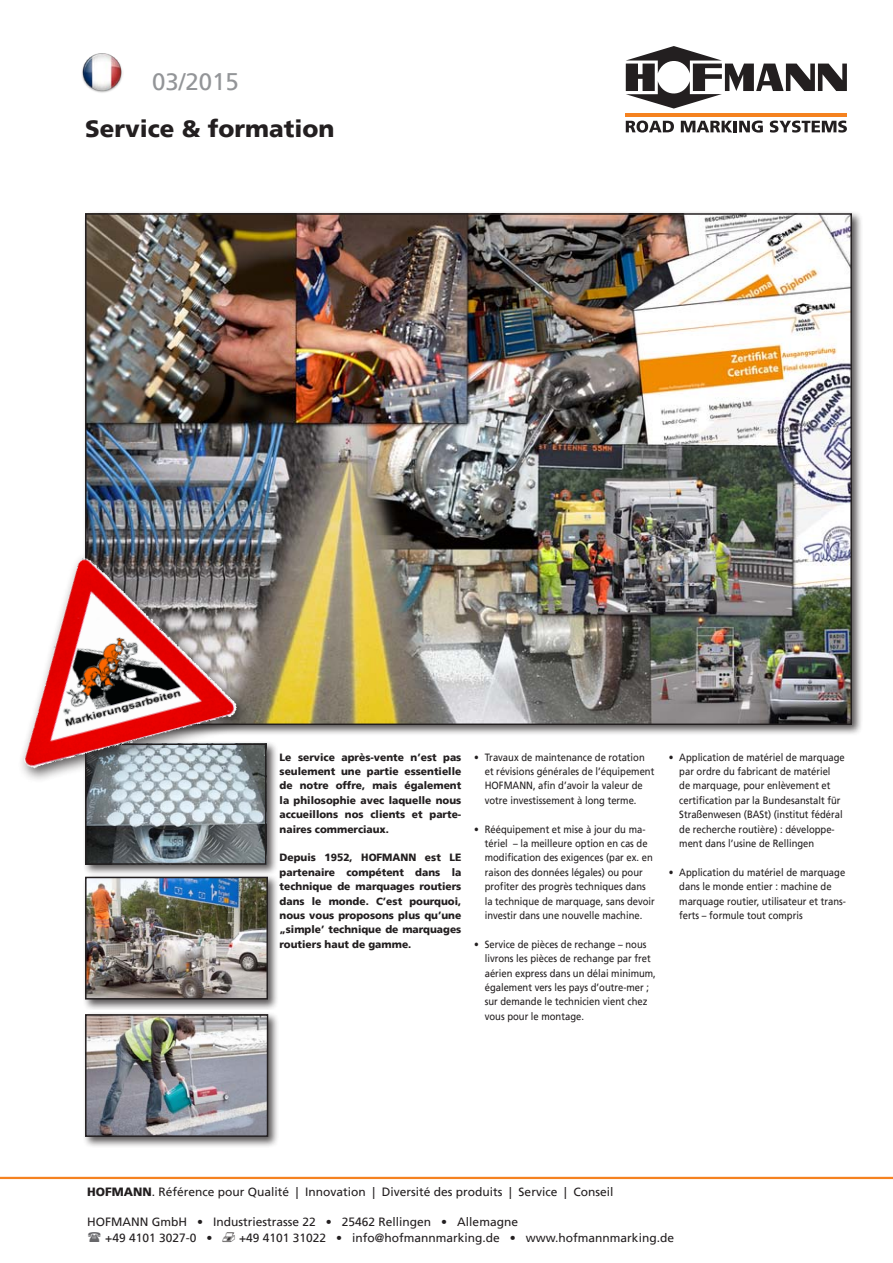
<style>
.page{position:relative;width:893px;height:1263px;background:#fff}
.page>*{position:absolute;margin:0;border:0;box-sizing:border-box;transform-origin:0 0}
.t1{font:900 24px "Frutiger";color:#231f20}
.t2{font:24px "Frutiger";color:#939598}
.t3{font:12px "Frutiger";color:#231f20}
.Sprechpunkte{font:10.5px/14.4px "Frutiger";color:#231f20;scale:.9 1}
.Bildsub{font:900 10.5px/14.4px "Frutiger";color:#231f20;text-align:justify}
.s1{font-weight:900}
.s2{font-family:"Mar Vo Sym";font-size:13.5px}
</style>
<div class="page">
<hr style="left:626px;top:113px;width:221px;height:3px;background:#f58220">
<svg style="left:626px;top:46px;width:221px;height:63px"></svg>
<svg style="left:626px;top:121px;width:48px;height:12px"></svg>
<svg style="left:681px;top:121px;width:82px;height:12px"></svg>
<svg style="left:770px;top:121px;width:77px;height:12px"></svg>
<img style="left:82px;top:53px;width:41px;height:40px">
<hr style="left:0;top:1177px;width:893px;height:2px;background:#f58220">
<div style="left:82px;top:740px;width:195px;height:135px;background:#231f20;opacity:.75"></div>
<img style="left:88px;top:746px;width:175px;height:116px">
<div style="left:85px;top:743px;width:181px;height:122px;border:2px solid #231f20"></div>
<div style="left:82px;top:1011px;width:197px;height:137px;background:#231f20;opacity:.75"></div>
<img style="left:88px;top:1017px;width:177px;height:117px">
<div style="left:85px;top:1014px;width:183px;height:123px;border:2px solid #231f20"></div>
<div style="left:82px;top:210px;width:781px;height:526px;background:#231f20;opacity:.75"></div>
<img style="left:88px;top:216px;width:761px;height:506px">
<div style="left:82px;top:873px;width:197px;height:137px;background:#231f20;opacity:.75"></div>
<img style="left:88px;top:880px;width:177px;height:116px">
<div style="left:85px;top:877px;width:183px;height:122px;border:2px solid #231f20"></div>
<div style="left:16px;top:550px;width:234px;height:232px;background:#231f20;opacity:.75"></div>
<img style="left:63px;top:558px;width:20px;height:59px">
<p class="t2" style="left:152px;top:67px;width:88px">03/2015</p>
<p class="t1" style="left:85px;top:114px;width:251px">Service &amp; formation</p>
<p class="Bildsub" style="left:280px;top:750px;width:183px">Le service après-vente n’est pas seulement une partie essentielle de notre offre, mais également la philosophie avec laquelle nous accueillons nos clients et parte&shy;naires commerciaux.</p>
<p class="Bildsub" style="left:280px;top:850px;width:183px">Depuis 1952, HOFMANN est LE partenaire compétent dans la technique de marquages routiers dans le monde. C’est pourquoi, nous vous proposons plus qu’une „simple’ technique de marquages routiers haut de gamme.</p>
<p class="Sprechpunkte" style="left:485px;top:750px;width:190px;text-indent:-11px">• Travaux de maintenance de rotation et révisions générales de l’équipement HOFMANN, afin d’avoir la valeur de votre investissement à long terme.</p>
<p class="Sprechpunkte" style="left:485px;top:822px;width:191px;text-indent:-11px">• Rééquipement et mise à jour du ma&shy;tériel – la meilleure option en cas de modification des exigences (par ex. en raison des données légales) ou pour profiter des progrès techniques dans la technique de marquage, sans devoir investir dans une nouvelle machine.</p>
<p class="Sprechpunkte" style="left:485px;top:937px;width:192px;text-indent:-11px">• Service de pièces de rechange – nous livrons les pièces de rechange par fret aérien express dans un délai minimum, également vers les pays d’outre-mer ; sur demande le technicien vient chez vous pour le montage.</p>
<p class="Sprechpunkte" style="left:679px;top:750px;width:185px;text-indent:-11px">• Application de matériel de marquage par ordre du fabricant de matériel<br>de marquage, pour enlèvement et certification par la Bundesanstalt für Straßenwesen (BASt) (institut fédéral de recherche routière) : développe&shy;ment dans l’usine de Rellingen</p>
<p class="Sprechpunkte" style="left:679px;top:865px;width:187px;text-indent:-11px">• Application du matériel de marquage dans le monde entier : machine de marquage routier, utilisateur et trans&shy;ferts – formule tout compris</p>
<p class="t3" style="left:87px;top:1185px;width:528px"><span class="s1">HOFMANN</span>. Référence pour Qualité | Innovation | Diversité des produits | Service | Conseil</p>
<p class="t3" style="left:87px;top:1215px;width:432px">HOFMANN GmbH • Industriestrasse 22 • 25462 Rellingen • Allemagne</p>
<p class="t3" style="left:105px;top:1231px;width:570px">+49 4101 3027-0 • <span class="s2">v</span> +49 4101 31022 • info@hofmannmarking.de • www.hofmannmarking.de</p>
</div>
